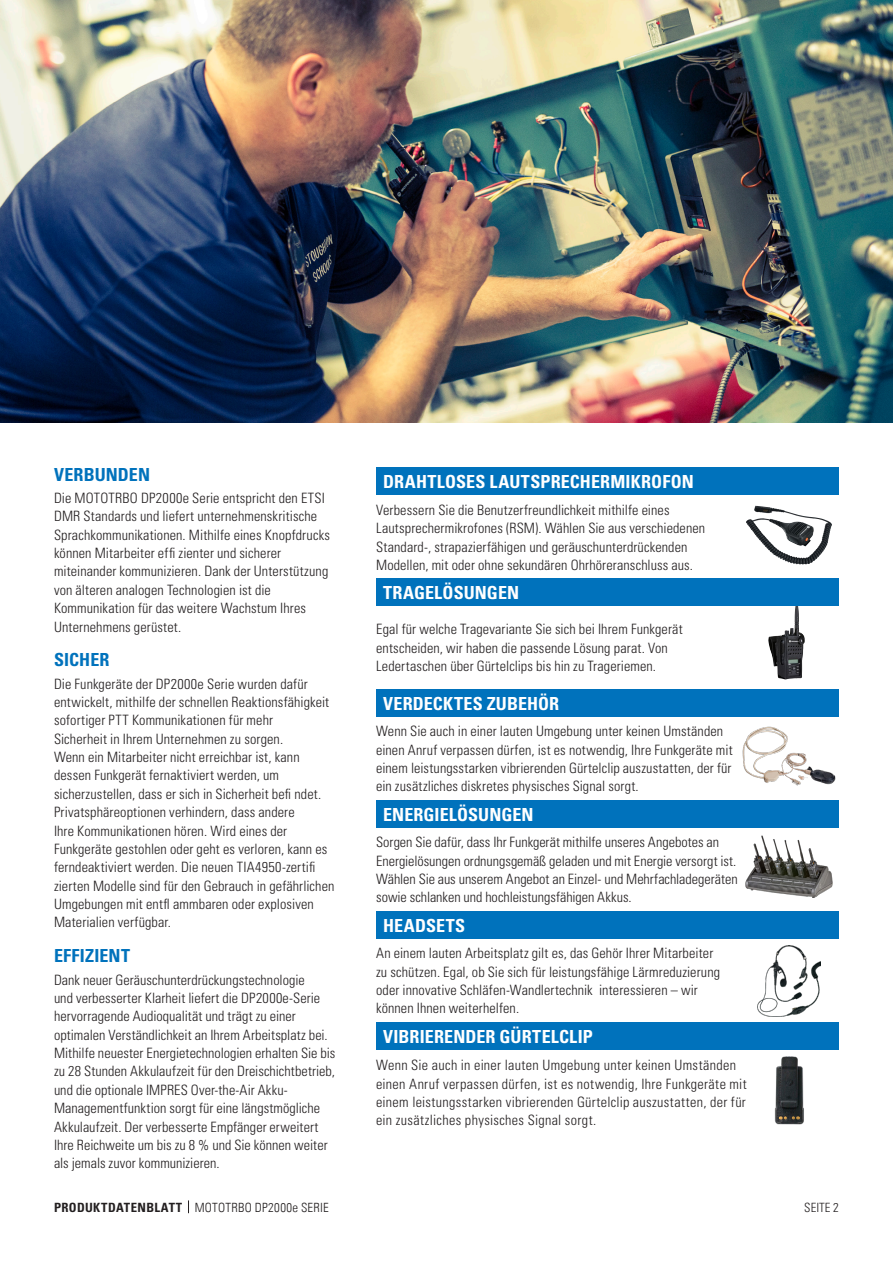
<style>
.page{position:relative;width:893px;height:1263px;background:#fff}
.page>*{position:absolute;margin:0;border:0;box-sizing:border-box;transform-origin:0 0}
.t1{font:700 condensed 18px "Univers LT Std";letter-spacing:.005em;color:#fff}
.t2{font:700 condensed 18px "Univers LT Std";letter-spacing:.005em;color:#0072bc}
.t3{font:300 condensed 14.25px/18.3px "Univers LT Std";letter-spacing:.005em;color:#231f20}
.t4{font:300 condensed 12.75px "Univers LT";letter-spacing:.02em;color:#231f20}
.t5{font:300 condensed 12.75px "Univers LT Std";color:#231f20}
.s1{font-family:"Univers LT Std";font-weight:700}
</style>
<div class="page">
<img style="left:768px;top:606px;width:37px;height:73px">
<img style="left:0;top:0;width:893px;height:422px">
<img style="left:754px;top:505px;width:74px;height:53px">
<img style="left:757px;top:945px;width:63px;height:72px">
<img style="left:742px;top:727px;width:93px;height:59px">
<img style="left:774px;top:1056px;width:30px;height:69px">
<div style="left:376px;top:468px;width:463px;height:27px;background:#0072bc"></div>
<div style="left:376px;top:801px;width:463px;height:27px;background:#0072bc"></div>
<div style="left:376px;top:579px;width:463px;height:27px;background:#0072bc"></div>
<div style="left:376px;top:912px;width:463px;height:27px;background:#0072bc"></div>
<div style="left:376px;top:690px;width:463px;height:27px;background:#0072bc"></div>
<div style="left:376px;top:1023px;width:463px;height:27px;background:#0072bc"></div>
<img style="left:745px;top:836px;width:88px;height:62px">
<svg style="left:188px;top:1200px;width:1px;height:13px"></svg>
<p class="t2" style="left:54px;top:463px;width:98px">VERBUNDEN</p>
<p class="t3" style="left:54px;top:489px;width:277px">Die MOTOTRBO DP2000e Serie entspricht den ETSI DMR Standards und liefert unternehmenskritische Sprachkommunikationen. Mithilfe eines Knopfdrucks können Mitarbeiter effi zienter und sicherer miteinander kommunizieren. Dank der Unterstützung von älteren analogen Technologien ist die Kommunikation für das weitere Wachstum Ihres Unternehmens gerüstet.</p>
<p class="t2" style="left:54px;top:649px;width:57px">SICHER</p>
<p class="t3" style="left:54px;top:674px;width:282px">Die Funkgeräte der DP2000e Serie wurden dafür entwickelt, mithilfe der schnellen Reaktionsfähigkeit sofortiger PTT Kommunikationen für mehr<br>Sicherheit in Ihrem Unternehmen zu sorgen.<br>Wenn ein Mitarbeiter nicht erreichbar ist, kann dessen Funkgerät fernaktiviert werden, um sicherzustellen, dass er sich in Sicherheit befi ndet.<br>Privatsphäreoptionen verhindern, dass andere<br>Ihre Kommunikationen hören. Wird eines der Funkgeräte gestohlen oder geht es verloren, kann es ferndeaktiviert werden. Die neuen TIA4950-zertifi zierten Modelle sind für den Gebrauch in gefährlichen Umgebungen mit entfl ammbaren oder explosiven Materialien verfügbar.</p>
<p class="t2" style="left:54px;top:945px;width:78px">EFFIZIENT</p>
<p class="t3" style="left:54px;top:970px;width:283px">Dank neuer Geräuschunterdrückungstechnologie<br>und verbesserter Klarheit liefert die DP2000e-Serie hervorragende Audioqualität und trägt zu einer optimalen Verständlichkeit an Ihrem Arbeitsplatz bei.<br>Mithilfe neuester Energietechnologien erhalten Sie bis zu 28 Stunden Akkulaufzeit für den Dreischichtbetrieb, und die optionale IMPRES Over-the-Air Akku-Managementfunktion sorgt für eine längstmögliche Akkulaufzeit. Der verbesserte Empfänger erweitert Ihre Reichweite um bis zu 8 % und Sie können weiter als jemals zuvor kommunizieren.</p>
<p class="t1" style="left:383px;top:470px;width:312px">DRAHTLOSES LAUTSPRECHERMIKROFON</p>
<p class="t3" style="left:376px;top:501px;width:331px">Verbessern Sie die Benutzerfreundlichkeit mithilfe eines Lautsprechermikrofones (RSM). Wählen Sie aus verschiedenen Standard-, strapazierfähigen und geräuschunterdrückenden Modellen, mit oder ohne sekundären Ohrhöreranschluss aus.</p>
<p class="t1" style="left:383px;top:581px;width:138px">TRAGELÖSUNGEN</p>
<p class="t3" style="left:376px;top:620px;width:308px">Egal für welche Tragevariante Sie sich bei Ihrem Funkgerät entscheiden, wir haben die passende Lösung parat. Von<br>Ledertaschen über Gürtelclips bis hin zu Trageriemen.</p>
<p class="t1" style="left:383px;top:692px;width:178px">VERDECKTES ZUBEHÖR</p>
<p class="t3" style="left:376px;top:722px;width:358px">Wenn Sie auch in einer lauten Umgebung unter keinen Umständen einen Anruf verpassen dürfen, ist es notwendig, Ihre Funkgeräte mit einem leistungsstarken vibrierenden Gürtelclip auszustatten, der für ein zusätzliches diskretes physisches Signal sorgt.</p>
<p class="t1" style="left:383px;top:803px;width:152px">ENERGIELÖSUNGEN</p>
<p class="t3" style="left:376px;top:833px;width:363px">Sorgen Sie dafür, dass Ihr Funkgerät mithilfe unseres Angebotes an Energielösungen ordnungsgemäß geladen und mit Energie versorgt ist.<br>Wählen Sie aus unserem Angebot an Einzel- und Mehrfachladegeräten sowie schlanken und hochleistungsfähigen Akkus.</p>
<p class="t1" style="left:383px;top:914px;width:84px">HEADSETS</p>
<p class="t3" style="left:376px;top:944px;width:346px">An einem lauten Arbeitsplatz gilt es, das Gehör Ihrer Mitarbeiter zu schützen. Egal, ob Sie sich für leistungsfähige Lärmreduzierung oder innovative Schläfen-Wandlertechnik interessieren – wir können Ihnen weiterhelfen.</p>
<p class="t1" style="left:383px;top:1025px;width:211px">VIBRIERENDER GÜRTELCLIP</p>
<p class="t3" style="left:376px;top:1056px;width:372px">Wenn Sie auch in einer lauten Umgebung unter keinen Umständen einen Anruf verpassen dürfen, ist es notwendig, Ihre Funkgeräte mit einem leistungsstarken vibrierenden Gürtelclip auszustatten, der für ein zusätzliches physisches Signal sorgt.</p>
<p class="t4" style="left:54px;top:1199px;width:276px"><span class="s1">PRODUKTDATENBLATT</span> MOTOTRBO DP2000e SERIE</p>
<p class="t5" style="left:804px;top:1199px;width:36px">SEITE 2</p>
</div>
